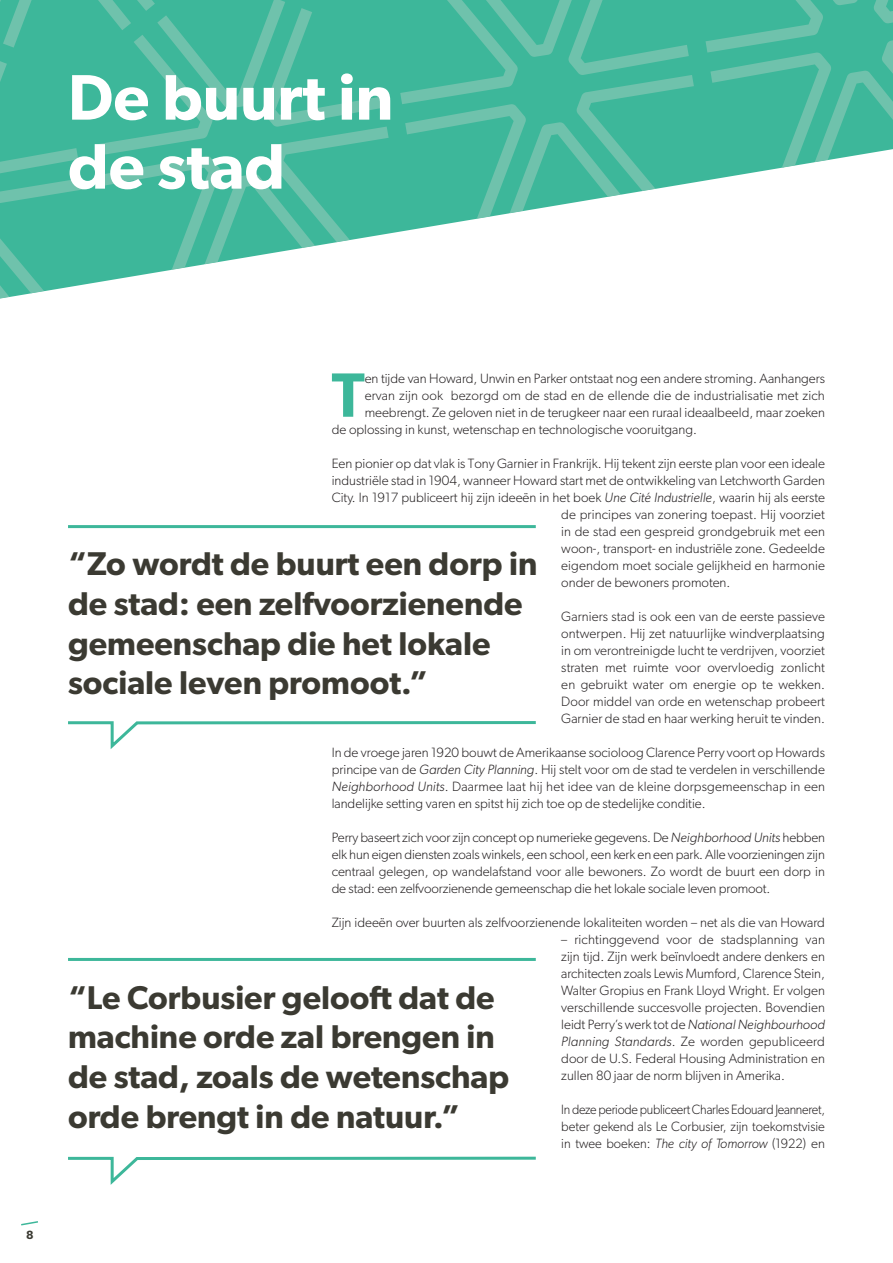
<style>
.page{position:relative;width:893px;height:1263px;background:#fff}
.page>*{position:absolute;margin:0;border:0;box-sizing:border-box;transform-origin:0 0}
.t1{font:600 64.5px/69px "Gibson";color:#fff}
.t2{font:600 62.7px "Gibson";color:#3db79a}
.t3{font:600 33px/39.6px "Gibson";color:#3b3a32}
.t4{font:300 13.5px/17px "Gibson";color:#231f20;text-align:justify}
.t5{font:300 13.5px/17px "Gibson";color:#231f20;text-align:justify;scale:.94 1}
.t6{font:600 12px "Gibson";color:#3b3a32}
.s1{font-style:italic}
</style>
<div class="page">
<svg style="left:389px;top:0;width:316px;height:234px;fill:#3db79a"></svg>
<svg style="left:0;top:0;width:170px;height:299px;background:#52bea4"></svg>
<svg style="left:95px;top:0;width:294px;height:270px;background:#50bca2"></svg>
<svg style="left:443px;top:219px;width:213px;height:14px"></svg>
<svg style="left:400px;top:0;width:294px;height:219px;background:#53bda4"></svg>
<svg style="left:705px;top:0;width:188px;height:181px;background:#57bfa6"></svg>
<svg style="left:21px;top:1221px;width:17px;height:5px"></svg>
<svg style="left:68px;top:721px;width:468px;height:28px"></svg>
<svg style="left:68px;top:1156px;width:468px;height:29px"></svg>
<hr style="left:68px;top:525px;width:468px;height:3px;background:#3db79a">
<hr style="left:68px;top:958px;width:468px;height:3px;background:#3db79a">
<h1 class="t1" style="left:68px;top:69px;width:327px">De buurt in de stad</h1>
<p class="t6" style="left:26px;top:1230px;width:9px">8</p>
<h2 class="t2" style="left:332px;top:373px;width:35px">T</h2>
<p class="t4" style="left:365px;top:371px;width:462px">en tijde van Howard, Unwin en Parker ontstaat nog een andere stroming. Aanhangers</p>
<p class="t4" style="left:365px;top:388px;width:462px">ervan zijn ook bezorgd om de stad en de ellende die de industrialisatie met zich</p>
<p class="t4" style="left:365px;top:405px;width:462px">meebrengt. Ze geloven niet in de terugkeer naar een ruraal ideaalbeeld, maar zoeken</p>
<p class="t4" style="left:332px;top:422px;width:367px">de oplossing in kunst, wetenschap en technologische vooruitgang.</p>
<p class="t4" style="left:332px;top:456px;width:495px">Een pionier op dat vlak is Tony Garnier in Frankrijk. Hij tekent zijn eerste plan voor een ideale</p>
<p class="t4" style="left:332px;top:473px;width:495px">industriële stad in 1904, wanneer Howard start met de ontwikkeling van Letchworth Garden</p>
<p class="t4" style="left:332px;top:490px;width:495px">City. In 1917 publiceert hij zijn ideeën in het boek <span class="s1">Une Cité Industrielle</span>, waarin hij als eerste</p>
<p class="t4" style="left:561px;top:507px;width:265px">de principes van zonering toepast. Hij voorziet</p>
<p class="t4" style="left:561px;top:524px;width:265px">in de stad een gespreid grondgebruik met een</p>
<p class="t4" style="left:561px;top:541px;width:265px">woon-, transport- en industriële zone. Gedeelde</p>
<p class="t4" style="left:561px;top:558px;width:265px">eigendom moet sociale gelijkheid en harmonie</p>
<p class="t4" style="left:561px;top:575px;width:171px">onder de bewoners promoten.</p>
<p class="t4" style="left:561px;top:609px;width:265px">Garniers stad is ook een van de eerste passieve ontwerpen. Hij zet natuurlijke windverplaatsing in om verontreinigde lucht te verdrijven, voorziet straten met ruimte voor overvloedig zonlicht en gebruikt water om energie op te wekken.<br>Door middel van orde en wetenschap probeert Garnier de stad en haar werking heruit te vinden.</p>
<p class="t4" style="left:332px;top:745px;width:495px">In de vroege jaren 1920 bouwt de Amerikaanse socioloog Clarence Perry voort op Howards principe van de <span class="s1">Garden City Planning</span>. Hij stelt voor om de stad te verdelen in verschillende <span class="s1">Neighborhood Units</span>. Daarmee laat hij het idee van de kleine dorpsgemeenschap in een landelijke setting varen en spitst hij zich toe op de stedelijke conditie.</p>
<p class="t4" style="left:332px;top:830px;width:495px">Perry baseert zich voor zijn concept op numerieke gegevens. De <span class="s1">Neighborhood Units</span> hebben elk hun eigen diensten zoals winkels, een school, een kerk en een park. Alle voorzieningen zijn centraal gelegen, op wandelafstand voor alle bewoners. Zo wordt de buurt een dorp in de stad: een zelfvoorzienende gemeenschap die het lokale sociale leven promoot.</p>
<p class="t4" style="left:332px;top:915px;width:495px">Zijn ideeën over buurten als zelfvoorzienende lokaliteiten worden – net als die van Howard</p>
<p class="t4" style="left:561px;top:932px;width:265px">– richtinggevend voor de stadsplanning van zijn tijd. Zijn werk beïnvloedt andere denkers en architecten zoals Lewis Mumford, Clarence Stein, Walter Gropius en Frank Lloyd Wright. Er volgen verschillende succesvolle projecten. Bovendien leidt Perry’s werk tot de <span class="s1">National Neighbourhood Planning Standards</span>. Ze worden gepubliceerd door de U.S. Federal Housing Administration en zullen 80 jaar de norm blijven in Amerika.</p>
<p class="t5" style="left:561px;top:1102px;width:282px">In deze periode publiceert Charles Edouard Jeanneret, beter gekend als Le Corbusier, zijn toekomstvisie in twee boeken: <span class="s1">The city of Tomorrow</span> (1922) en</p>
<h3 class="t3" style="left:68px;top:547px;width:471px">“Zo wordt de buurt een dorp in de stad: een zelfvoorzienende gemeenschap die het lokale sociale leven promoot.”</h3>
<h3 class="t3" style="left:68px;top:981px;width:443px">“Le Corbusier gelooft dat de machine orde zal brengen in de stad, zoals de wetenschap orde brengt in de natuur.”</h3>
</div>
